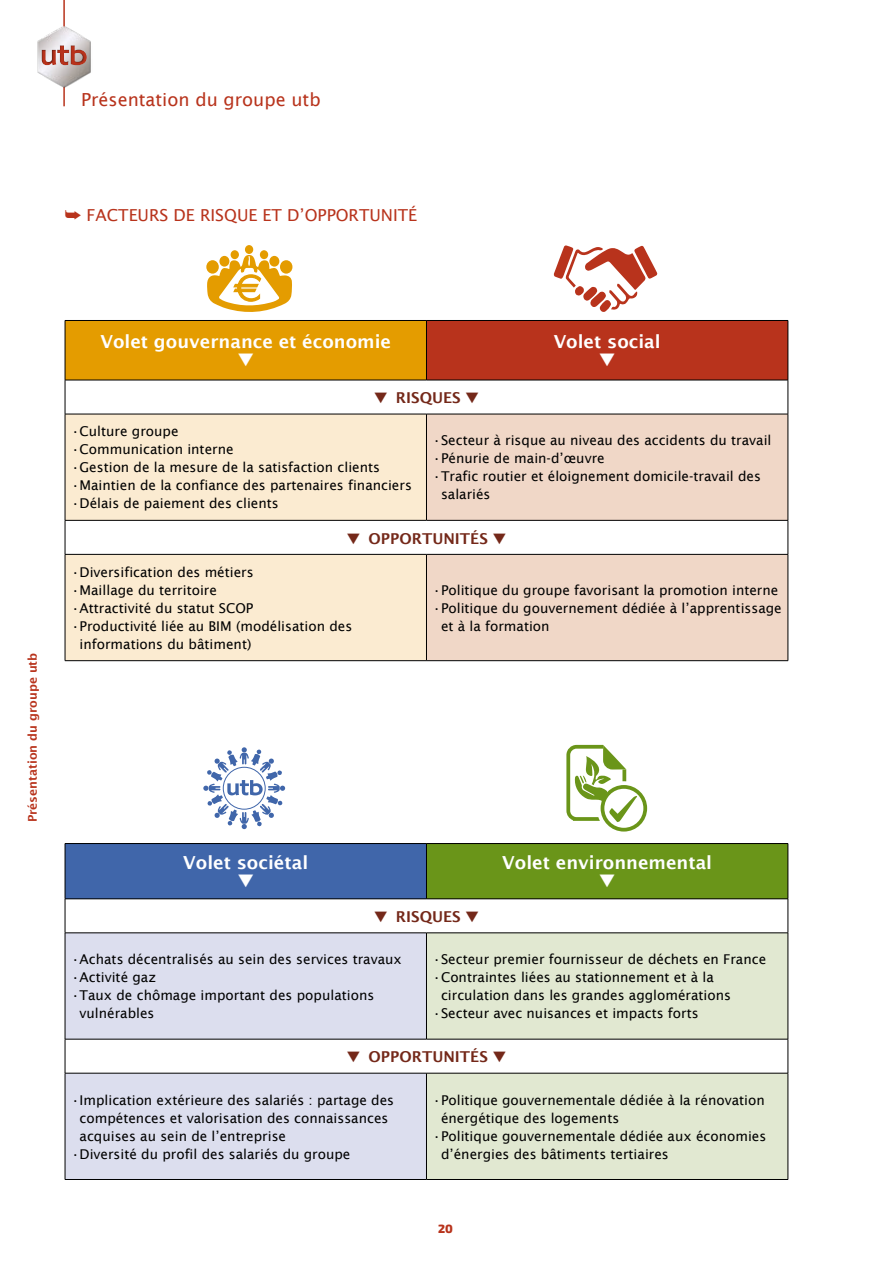
<style>
.page{position:relative;width:893px;height:1263px;background:#fff}
.page>*{position:absolute;margin:0;border:0;box-sizing:border-box;transform-origin:0 0}
.t1{font:600 18px "Lucida Sans";color:#fff}
.t2{font:18px "Lucida Sans";color:#b8331c}
.t3{font:16.5px "Lucida Sans";color:#b8331c}
.t4{font:600 15px "Lucida Sans";color:#742819}
.t5{font:13.5px/18px "Lucida Sans";color:#000}
.t6{font:600 12px "Lucida Sans";color:#b8331c}
.t7{font:800 12px "Exo 2.0";color:#b8331c}
</style>
<div class="page">
<hr style="left:63px;top:0;width:2px;height:106px;background:#b8331c">
<img style="left:37px;top:25px;width:54px;height:63px">
<div style="left:40px;top:47px;width:17px;height:20px;background:#000;opacity:.5"></div>
<div style="left:55px;top:43px;width:15px;height:24px;background:#000;opacity:.5"></div>
<svg style="left:42px;top:45px;width:27px;height:20px"></svg>
<div style="left:69px;top:43px;width:18px;height:24px;background:#000;opacity:.5"></div>
<svg style="left:554px;top:245px;width:103px;height:67px"></svg>
<svg style="left:207px;top:255px;width:85px;height:57px"></svg>
<div style="left:280px;top:260px;width:12px;height:14px;background:#e49c00;border-radius:50%"></div>
<div style="left:206px;top:260px;width:13px;height:14px;background:#e49c00;border-radius:50%"></div>
<div style="left:219px;top:256px;width:10px;height:11px;background:#e49c00;border-radius:50%"></div>
<div style="left:269px;top:256px;width:10px;height:11px;background:#e49c00;border-radius:50%"></div>
<div style="left:260px;top:250px;width:8px;height:9px;background:#e49c00;border-radius:50%"></div>
<div style="left:245px;top:245px;width:8px;height:9px;background:#e49c00;border-radius:50%"></div>
<div style="left:231px;top:250px;width:8px;height:9px;background:#e49c00;border-radius:50%"></div>
<div style="left:65px;top:320px;width:361px;height:60px;background:#e49c00"></div>
<div style="left:426px;top:320px;width:362px;height:60px;background:#b8331c"></div>
<svg style="left:66px;top:415px;width:360px;height:245px;fill:#fbebd1"></svg>
<svg style="left:426px;top:415px;width:362px;height:245px;fill:#f0d7c7"></svg>
<svg style="left:65px;top:661px;width:723px;height:171px"></svg>
<div style="left:65px;top:843px;width:361px;height:56px;background:#4066aa"></div>
<div style="left:426px;top:843px;width:362px;height:56px;background:#6a9519"></div>
<svg style="left:66px;top:933px;width:360px;height:246px;fill:#dcdeee"></svg>
<svg style="left:426px;top:933px;width:362px;height:246px;fill:#e1e8d1"></svg>
<hr style="left:65px;top:320px;width:361px;height:1px;background:#000">
<hr style="left:65px;top:321px;width:1px;height:59px;background:#000">
<hr style="left:426px;top:320px;width:362px;height:1px;background:#000">
<hr style="left:426px;top:321px;width:1px;height:59px;background:#000">
<hr style="left:788px;top:321px;width:1px;height:59px;background:#000">
<hr style="left:65px;top:380px;width:361px;height:1px;background:#000">
<hr style="left:65px;top:380px;width:1px;height:34px;background:#000">
<hr style="left:426px;top:380px;width:362px;height:1px;background:#000">
<hr style="left:788px;top:380px;width:1px;height:34px;background:#000">
<hr style="left:65px;top:414px;width:361px;height:1px;background:#000">
<hr style="left:65px;top:414px;width:1px;height:106px;background:#000">
<hr style="left:426px;top:414px;width:362px;height:1px;background:#000">
<hr style="left:426px;top:414px;width:1px;height:106px;background:#000">
<hr style="left:788px;top:414px;width:1px;height:106px;background:#000">
<hr style="left:65px;top:520px;width:361px;height:1px;background:#000">
<hr style="left:65px;top:520px;width:1px;height:34px;background:#000">
<hr style="left:426px;top:520px;width:362px;height:1px;background:#000">
<hr style="left:788px;top:520px;width:1px;height:34px;background:#000">
<hr style="left:65px;top:554px;width:361px;height:1px;background:#000">
<hr style="left:65px;top:554px;width:1px;height:106px;background:#000">
<hr style="left:426px;top:554px;width:362px;height:1px;background:#000">
<hr style="left:426px;top:554px;width:1px;height:106px;background:#000">
<hr style="left:788px;top:554px;width:1px;height:106px;background:#000">
<hr style="left:65px;top:898px;width:361px;height:1px;background:#000">
<hr style="left:65px;top:899px;width:1px;height:34px;background:#000">
<hr style="left:426px;top:898px;width:362px;height:1px;background:#000">
<hr style="left:788px;top:899px;width:1px;height:34px;background:#000">
<hr style="left:65px;top:932px;width:361px;height:1px;background:#000">
<hr style="left:426px;top:932px;width:362px;height:1px;background:#000">
<hr style="left:65px;top:1039px;width:361px;height:1px;background:#000">
<hr style="left:65px;top:1039px;width:1px;height:34px;background:#000">
<hr style="left:426px;top:1039px;width:362px;height:1px;background:#000">
<hr style="left:788px;top:1039px;width:1px;height:34px;background:#000">
<hr style="left:65px;top:1073px;width:361px;height:1px;background:#000">
<hr style="left:426px;top:1073px;width:362px;height:1px;background:#000">
<hr style="left:65px;top:660px;width:361px;height:1px;background:#000">
<hr style="left:426px;top:660px;width:362px;height:1px;background:#000">
<hr style="left:65px;top:843px;width:361px;height:1px;background:#000">
<hr style="left:65px;top:844px;width:1px;height:55px;background:#000">
<hr style="left:426px;top:843px;width:362px;height:1px;background:#000">
<hr style="left:426px;top:844px;width:1px;height:55px;background:#000">
<hr style="left:788px;top:844px;width:1px;height:55px;background:#000">
<hr style="left:65px;top:933px;width:1px;height:106px;background:#000">
<hr style="left:426px;top:933px;width:1px;height:106px;background:#000">
<hr style="left:788px;top:933px;width:1px;height:106px;background:#000">
<hr style="left:65px;top:1073px;width:1px;height:106px;background:#000">
<hr style="left:426px;top:1073px;width:1px;height:106px;background:#000">
<hr style="left:788px;top:1073px;width:1px;height:106px;background:#000">
<hr style="left:65px;top:1179px;width:361px;height:1px;background:#000">
<hr style="left:426px;top:1179px;width:362px;height:1px;background:#000">
<svg style="left:203px;top:747px;width:82px;height:82px"></svg>
<div style="left:223px;top:767px;width:43px;height:43px;border:1px solid #4066aa;border-radius:50%"></div>
<svg style="left:566px;top:745px;width:81px;height:86px"></svg>
<h1 class="t2" style="left:81px;top:90px;width:241px">Présentation du groupe utb</h1>
<p class="t3" style="left:65px;top:206px;width:354px">➥ FACTEURS DE RISQUE ET D’OPPORTUNITÉ</p>
<p class="t6" style="left:26px;top:822px;width:171px;rotate:-90deg">Présentation du groupe utb</p>
<h1 class="t1" style="left:100px;top:331px;width:292px">Volet gouvernance et économie</h1>
<h1 class="t1" style="left:554px;top:331px;width:109px">Volet social</h1>
<p class="t4" style="left:374px;top:389px;width:106px">▼ RISQUES ▼</p>
<p class="t5" style="left:71px;top:423px;width:109px">•Culture groupe</p>
<p class="t5" style="left:71px;top:440px;width:164px">•Communication interne</p>
<p class="t5" style="left:71px;top:458px;width:311px">•Gestion de la mesure de la satisfaction clients</p>
<p class="t5" style="left:71px;top:476px;width:342px">•Maintien de la confiance des partenaires financiers</p>
<p class="t5" style="left:71px;top:494px;width:209px">•Délais de paiement des clients</p>
<p class="t5" style="left:432px;top:431px;width:341px">•Secteur à risque au niveau des accidents du travail</p>
<p class="t5" style="left:432px;top:449px;width:174px">•Pénurie de main-d’œuvre</p>
<p class="t5" style="left:441px;top:467px;width:321px;text-indent:-9px">•Trafic routier et éloignement domicile-travail des salariés</p>
<p class="t4" style="left:347px;top:530px;width:161px">▼ OPPORTUNITÉS ▼</p>
<p class="t5" style="left:71px;top:563px;width:184px">•Diversification des métiers</p>
<p class="t5" style="left:71px;top:581px;width:147px">•Maillage du territoire</p>
<p class="t5" style="left:71px;top:599px;width:184px">•Attractivité du statut SCOP</p>
<p class="t5" style="left:80px;top:617px;width:274px;text-indent:-9px">•Productivité liée au BIM (modélisation des informations du bâtiment)</p>
<p class="t5" style="left:432px;top:581px;width:347px">•Politique du groupe favorisant la promotion interne</p>
<p class="t5" style="left:441px;top:599px;width:342px;text-indent:-9px">•Politique du gouvernement dédiée à l’apprentissage et à la formation</p>
<h1 class="t1" style="left:183px;top:852px;width:126px">Volet sociétal</h1>
<h1 class="t1" style="left:502px;top:852px;width:211px">Volet environnemental</h1>
<p class="t4" style="left:374px;top:908px;width:106px">▼ RISQUES ▼</p>
<p class="t5" style="left:71px;top:950px;width:332px">•Achats décentralisés au sein des services travaux</p>
<p class="t5" style="left:71px;top:968px;width:87px">•Activité gaz</p>
<p class="t5" style="left:80px;top:986px;width:296px;text-indent:-9px">•Taux de chômage important des populations vulnérables</p>
<p class="t5" style="left:432px;top:950px;width:335px">•Secteur premier fournisseur de déchets en France</p>
<p class="t5" style="left:441px;top:968px;width:291px;text-indent:-9px">•Contraintes liées au stationnement et à la circulation dans les grandes agglomérations</p>
<p class="t5" style="left:432px;top:1004px;width:268px">•Secteur avec nuisances et impacts forts</p>
<p class="t4" style="left:347px;top:1048px;width:161px">▼ OPPORTUNITÉS ▼</p>
<p class="t5" style="left:80px;top:1091px;width:316px;text-indent:-9px">•Implication extérieure des salariés : partage des compétences et valorisation des connaissances acquises au sein de l’entreprise</p>
<p class="t5" style="left:71px;top:1145px;width:281px">•Diversité du profil des salariés du groupe</p>
<p class="t5" style="left:441px;top:1091px;width:325px;text-indent:-9px">•Politique gouvernementale dédiée à la rénovation énergétique des logements</p>
<p class="t5" style="left:441px;top:1127px;width:327px;text-indent:-9px">•Politique gouvernementale dédiée aux économies d’énergies des bâtiments tertiaires</p>
<p class="t7" style="left:438px;top:1221px;width:16px">20</p>
</div>
